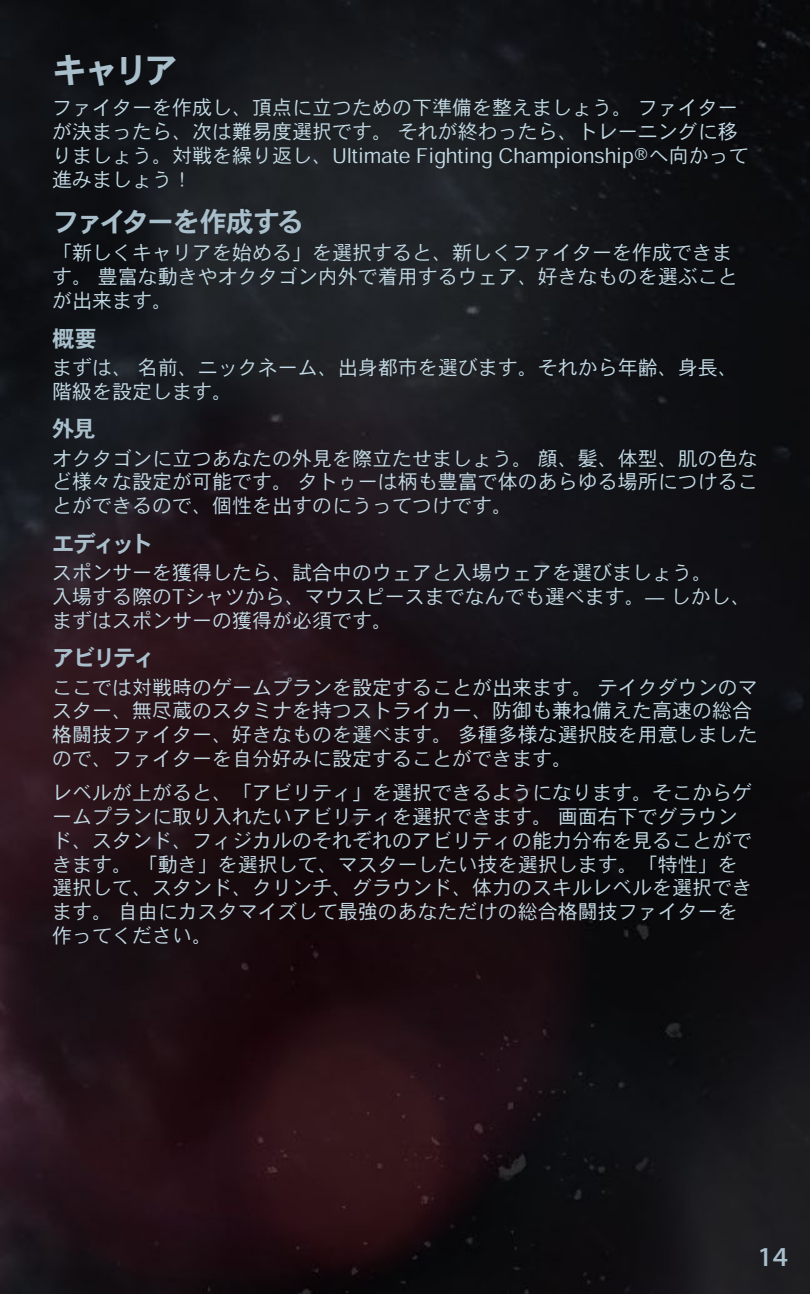
<style>
.page{position:relative;width:810px;height:1294px;background:#fff}
.page>*{position:absolute;margin:0;border:0;box-sizing:border-box;transform-origin:0 0}
.t1{font:35px "Heisei Kaku Go Std W7";color:#a9c0cc}
.t2{font:27.5px "Heisei Kaku Go Std W7";letter-spacing:-.105em;color:#a9c0cc}
.t3{font:27.5px "Heisei Kaku Go Std W5";color:#a9c0cc}
.t4{font:22.5px "Heisei Kaku Go Std W7";letter-spacing:-.1em;color:#a9c0cc}
.t5{font:20px/23.8px "Heisei Kaku Go Std W3";color:#c3dae5}
</style>
<div class="page">
<img style="left:0;top:0;width:810px;height:1294px">
<h1 class="t1" style="left:52px;top:49px;width:128px">キャリア</h1>
<p class="t5" style="left:52px;top:96px;width:698px">ファイターを作成し、頂点に立つための下準備を整えましょう。 ファイターが決まったら、次は難易度選択です。 それが終わったら、トレーニングに移りましょう。対戦を繰り返し、Ultimate Fighting Championship®へ向かって進みましょう！</p>
<h2 class="t2" style="left:52px;top:205px;width:254px">ファイターを作成する</h2>
<p class="t5" style="left:52px;top:241px;width:687px">「新しくキャリアを始める」を選択すると、新しくファイターを作成できます。 豊富な動きやオクタゴン内外で着用するウェア、好きなものを選ぶことが出来ます。</p>
<p class="t4" style="left:52px;top:325px;width:46px">概要</p>
<p class="t5" style="left:52px;top:355px;width:687px">まずは、 名前、ニックネーム、出身都市を選びます。それから年齢、身長、階級を設定します。</p>
<p class="t4" style="left:52px;top:415px;width:45px">外見</p>
<p class="t5" style="left:52px;top:446px;width:707px;text-align:justify">オクタゴンに立つあなたの外見を際立たせましょう。 顔、髪、体型、肌の色など様々な設定が可能です。 タトゥーは柄も豊富で体のあらゆる場所につけることができるので、個性を出すのにうってつけです。</p>
<p class="t4" style="left:52px;top:530px;width:102px">エディット</p>
<p class="t5" style="left:52px;top:561px;width:700px">スポンサーを獲得したら、試合中のウェアと入場ウェアを選びましょう。<br>入場する際のTシャツから、マウスピースまでなんでも選べます。— しかし、まずはスポンサーの獲得が必須です。</p>
<p class="t4" style="left:52px;top:644px;width:105px">アビリティ</p>
<p class="t5" style="left:52px;top:675px;width:707px">ここでは対戦時のゲームプランを設定することが出来ます。 テイクダウンのマスター、無尽蔵のスタミナを持つストライカー、防御も兼ね備えた高速の総合格闘技ファイター、好きなものを選べます。 多種多様な選択肢を用意しましたので、ファイターを自分好みに設定することができます。</p>
<p class="t5" style="left:52px;top:781px;width:702px">レベルが上がると、「アビリティ」を選択できるようになります。そこからゲームプランに取り入れたいアビリティを選択できます。 画面右下でグラウンド、スタンド、フィジカルのそれぞれのアビリティの能力分布を見ることができます。 「動き」を選択して、マスターしたい技を選択します。「特性」を選択して、スタンド、クリンチ、グラウンド、体力のスキルレベルを選択できます。 自由にカスタマイズして最強のあなただけの総合格闘技ファイターを作ってください。</p>
<h2 class="t3" style="left:758px;top:1239px;width:32px">14</h2>
</div>
